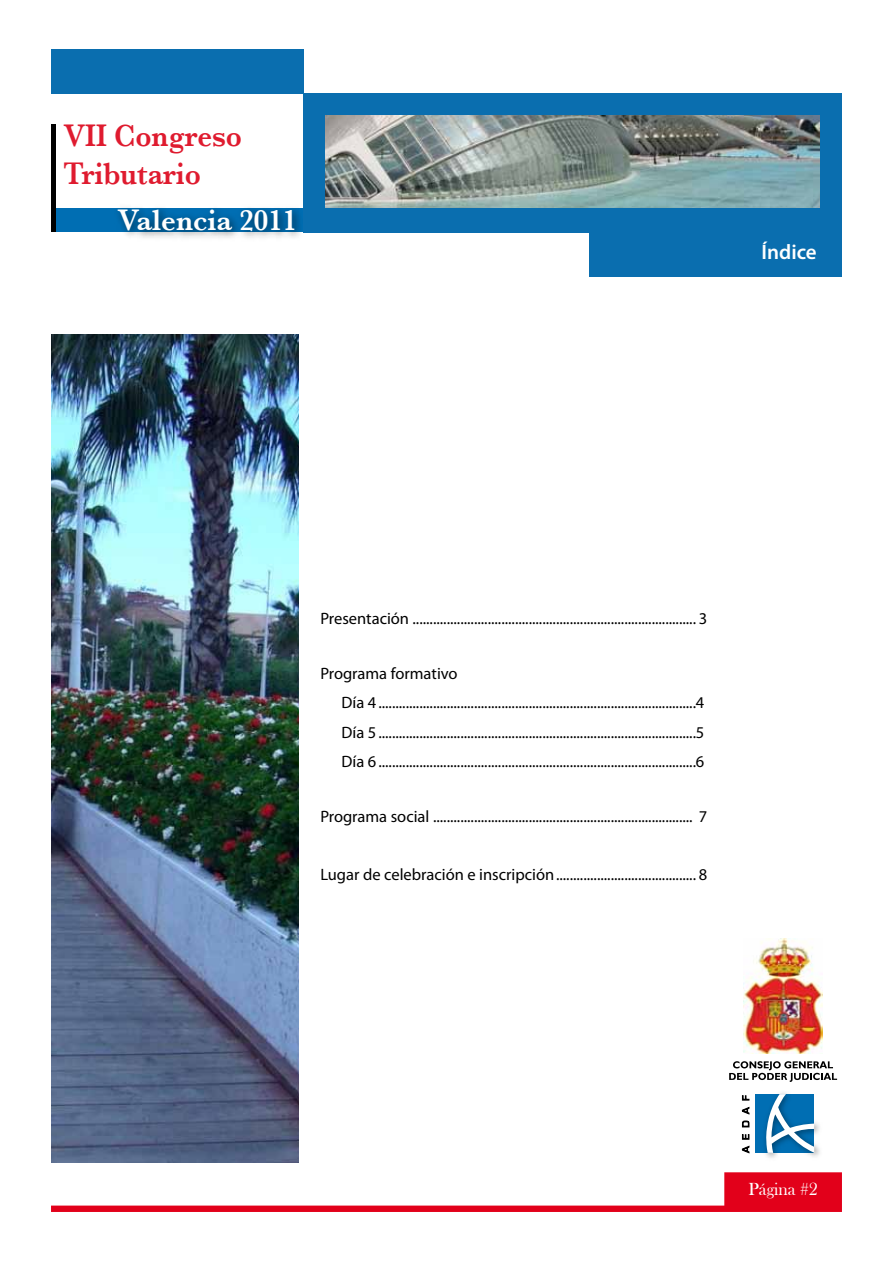
<style>
.page{position:relative;width:893px;height:1263px;background:#fff}
.page>*{position:absolute;margin:0;border:0;box-sizing:border-box;transform-origin:0 0}
.t1{font:600 31.95px/38.4px "Baskerville";color:#df1b2f;scale:.9 1}
.t2{font:600 30.45px "Baskerville";color:#fff;scale:.95 1}
.t3{font:600 21px "Myriad Pro";color:#fff}
.t4{font:18px "Bask Old Face";color:#fff}
.t5{font:16.5px/29.5px "Myriad Pro";color:#000}
</style>
<div class="page">
<img style="left:325px;top:115px;width:496px;height:93px">
<div style="left:756px;top:1094px;width:58px;height:59px;background:#006eb3"></div>
<img style="left:764px;top:1092px;width:56px;height:66px">
<svg style="left:766px;top:1094px;width:48px;height:59px"></svg>
<svg style="left:742px;top:1146px;width:7px;height:7px"></svg>
<svg style="left:742px;top:1134px;width:7px;height:5px"></svg>
<svg style="left:742px;top:1121px;width:7px;height:6px"></svg>
<svg style="left:742px;top:1107px;width:7px;height:7px"></svg>
<svg style="left:742px;top:1095px;width:7px;height:5px"></svg>
<img style="left:744px;top:939px;width:78px;height:115px">
<svg style="left:729px;top:1061px;width:108px;height:21px"></svg>
<div style="left:52px;top:209px;width:252px;height:23px;background:#006eb3"></div>
<hr style="left:52px;top:124px;width:4px;height:108px;background:#000">
<img style="left:108px;top:207px;width:203px;height:31px">
<svg style="left:51px;top:1172px;width:791px;height:40px"></svg>
<div style="left:303px;top:94px;width:539px;height:21px;background:#0a6eaf"></div>
<div style="left:303px;top:208px;width:539px;height:24px;background:#0a6eaf"></div>
<div style="left:303px;top:94px;width:22px;height:138px;background:#0a6eaf"></div>
<div style="left:821px;top:94px;width:21px;height:138px;background:#0a6eaf"></div>
<div style="left:590px;top:232px;width:252px;height:44px;background:#0a6eaf"></div>
<div style="left:51px;top:49px;width:252px;height:45px;background:#0a6eaf"></div>
<img style="left:51px;top:334px;width:247px;height:829px">
<h1 class="t1" style="left:63px;top:116px;width:200px">VII Congreso<br>Tributario</h1>
<h2 class="t2" style="left:117px;top:203px;width:191px">Valencia 2011</h2>
<p class="t3" style="left:761px;top:240px;width:57px">Índice</p>
<p class="t5" style="left:320px;top:604px;width:388px">Presentación ................................................................................... 3</p>
<p class="t5" style="left:342px;top:659px;width:364px;text-indent:-21px">Programa formativo<br>Día 4.............................................................................................4<br>Día 5.............................................................................................5<br>Día 6.............................................................................................6</p>
<p class="t5" style="left:320px;top:802px;width:388px">Programa social ............................................................................ 7</p>
<p class="t5" style="left:320px;top:860px;width:388px">Lugar de celebración e inscripción......................................... 8</p>
<p class="t4" style="left:749px;top:1179px;width:71px">Página #2</p>
</div>
